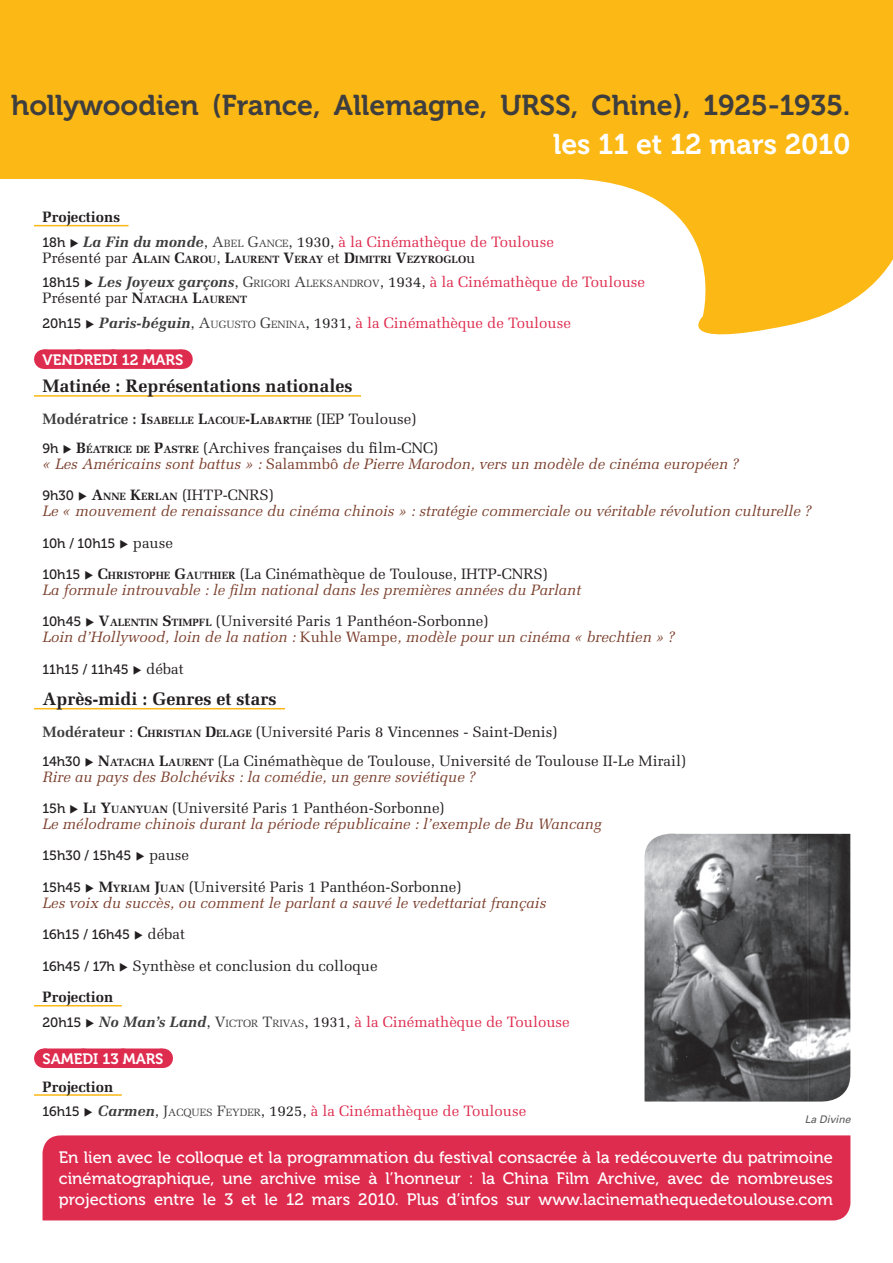
<style>
.page{position:relative;width:893px;height:1263px;background:#fff}
.page>*{position:absolute;margin:0;border:0;box-sizing:border-box;transform-origin:0 0}
.t1{font:28.5px "Museo 700";color:#3e3e3f}
.t2{font:28.5px "Museo 700";color:#fff}
.t3{font:700 18px "Melior";color:#231f20}
.t4{font:16.5px/21px "Museo 500";color:#fff;text-align:justify}
.t5{font:italic 15px/15.8px "Melior";color:#7b402d}
.t6{font:15px/24.8px "Melior";color:#de2c4f}
.t7{font:15px/29.2px "Melior";color:#231f20}
.t8{font:15px "Museo 700";color:#fff}
.t9{font:13.5px "Museo 500";color:#231f20}
.t10{font:700 10.5px "Melior";color:#231f20}
.t11{font:italic 10.5px "Univers";color:#57585a}
.s1{font-weight:700;color:#231f20}
.s2{font-family:"Museo 500";font-size:13.5px;color:#231f20}
.s3{color:#231f20}
.s4{font-weight:700;font-style:italic;color:#3e3e3f}
.s5{color:#3e3e3f}
.s6{font-size:10.5px;color:#3e3e3f}
.s7{font-weight:400;font-size:15px}
.s8{font-size:15px}
.s9{font-size:15px;color:#3e3e3f}
.s10{font-family:"Museo 500";font-style:normal;font-size:13.5px;color:#231f20}
.s11{font-weight:700;font-style:normal;color:#231f20}
.s12{font-weight:700;font-style:normal;font-size:10.5px;color:#231f20}
.s13{font-style:normal;color:#231f20}
.s14{font-style:normal}
.s15{font-family:"Melior";font-size:15px}
.s16{font-weight:700;color:#3e3e3f}
.s17{font-weight:700}
.s18{font-weight:700;font-size:10.5px}
.s19{font-family:"Museo 500";font-size:13.5px}
</style>
<div class="page">
<div style="left:44px;top:349px;width:138px;height:20px;background:#de2c4f"></div>
<svg style="left:82px;top:368px;width:83px;height:1px"></svg>
<svg style="left:182px;top:350px;width:1px;height:19px"></svg>
<hr style="left:34px;top:395px;width:327px;height:2px;background:#fcb814">
<hr style="left:34px;top:708px;width:251px;height:1px;background:#fcb814">
<hr style="left:34px;top:1005px;width:88px;height:1px;background:#fcb814">
<div style="left:44px;top:1048px;width:118px;height:20px;background:#de2c4f"></div>
<svg style="left:83px;top:1048px;width:60px;height:1px"></svg>
<svg style="left:162px;top:1048px;width:1px;height:20px"></svg>
<hr style="left:34px;top:1094px;width:88px;height:2px;background:#fcb814">
<div style="left:0;top:0;width:893px;height:179px;background:#fcb814"></div>
<svg style="left:34px;top:179px;width:859px;height:171px"></svg>
<div style="left:43px;top:1135px;width:807px;height:85px;background:#de2c4f"></div>
<img style="left:644px;top:834px;width:206px;height:268px">
<h1 class="t1" style="left:11px;top:90px;width:841px">hollywoodien (France, Allemagne, URSS, Chine), 1925-1935.</h1>
<h1 class="t2" style="left:553px;top:129px;width:299px">les 11 et 12 mars 2010</h1>
<p class="t6" style="left:43px;top:205px;width:513px"><span class="s1">Projections<br></span><span class="s2">18h</span> <span class="s3">◆</span> <span class="s4">La Fin du monde</span><span class="s3">,</span> <span class="s5">A</span><span class="s6">BEL</span> <span class="s5">G</span><span class="s6">ANCE</span><span class="s3">, 1930,</span> à la Cinémathèque de Toulouse</p>
<p class="t10" style="left:43px;top:253px;width:434px"><span class="s7">Présenté par</span> <span class="s8">A</span>LAIN <span class="s8">C</span>AROU<span class="s7">,</span> <span class="s8">L</span>AURENT <span class="s8">V</span>ERAY <span class="s7">et</span> <span class="s8">D</span>IMITRI <span class="s8">V</span>EZYROGLO<span class="s7">u</span></p>
<p class="t6" style="left:43px;top:270px;width:604px"><span class="s2">18h15</span> <span class="s3">◆</span> <span class="s4">Les Joyeux garçons</span><span class="s3">,</span> <span class="s5">G</span><span class="s6">RIGORI</span> <span class="s5">A</span><span class="s6">LEKSANDROV</span><span class="s3">, 1934,</span> à la Cinémathèque de Toulouse</p>
<p class="t10" style="left:43px;top:293px;width:206px"><span class="s7">Présenté par</span> <span class="s8">N</span>ATACHA <span class="s8">L</span>AURENT</p>
<p class="t6" style="left:43px;top:310px;width:530px"><span class="s2">20h15</span> <span class="s3">◆</span> <span class="s4">Paris-béguin</span><span class="s3">,</span> <span class="s5">A</span><span class="s6">UGUSTO</span> <span class="s5">G</span><span class="s6">ENINA</span><span class="s3">, 1931,</span> à la Cinémathèque de Toulouse</p>
<p class="t8" style="left:43px;top:351px;width:142px">VENDREDI 12 MARS</p>
<p class="t3" style="left:43px;top:375px;width:311px">Matinée : Représentations nationales</p>
<p class="t10" style="left:43px;top:414px;width:375px"><span class="s9">Modératrice :</span> <span class="s8">I</span>SABELLE <span class="s8">L</span>ACOUE<span class="s8">-L</span>ABARTHE <span class="s7">(IEP Toulouse)</span></p>
<p class="t5" style="left:43px;top:440px;width:698px"><span class="s10">9h</span> <span class="s3">◆</span> <span class="s11">B</span><span class="s12">ÉATRICE DE</span> <span class="s11">P</span><span class="s12">ASTRE</span> <span class="s13">(Archives françaises du film-CNC)<br></span>« Les Américains sont battus » : <span class="s14">Salammbô</span> de Pierre Marodon, vers un modèle de cinéma européen ?</p>
<p class="t5" style="left:43px;top:487px;width:770px"><span class="s10">9h30</span> <span class="s3">◆</span> <span class="s11">A</span><span class="s12">NNE</span> <span class="s11">K</span><span class="s12">ERLAN</span> <span class="s13">(IHTP-CNRS)<br></span>Le « mouvement de renaissance du cinéma chinois » : stratégie commerciale ou véritable révolution culturelle ?</p>
<p class="t9" style="left:43px;top:536px;width:132px">10h / 10h15 ◆ <span class="s15">pause</span></p>
<p class="t5" style="left:43px;top:566px;width:540px"><span class="s10">10h15</span> <span class="s3">◆</span> <span class="s11">C</span><span class="s12">HRISTOPHE</span> <span class="s11">G</span><span class="s12">AUTHIER</span> <span class="s13">(La Cinémathèque de Toulouse, IHTP-CNRS)<br></span>La formule introuvable : le film national dans les premières années du Parlant</p>
<p class="t5" style="left:43px;top:613px;width:634px"><span class="s10">10h45</span> <span class="s3">◆</span> <span class="s11">V</span><span class="s12">ALENTIN</span> <span class="s11">S</span><span class="s12">TIMPFL</span> <span class="s13">(Université Paris 1 Panthéon-Sorbonne)<br></span>Loin d’Hollywood, loin de la nation : <span class="s14">Kuhle Wampe</span>, modèle pour un cinéma « brechtien » ?</p>
<p class="t9" style="left:43px;top:662px;width:143px">11h15 / 11h45 ◆ <span class="s15">débat</span></p>
<p class="t3" style="left:43px;top:688px;width:235px">Après-midi : Genres et stars</p>
<p class="t7" style="left:43px;top:717px;width:645px"><span class="s16">Modérateur</span> : <span class="s17">C</span><span class="s18">HRISTIAN</span> <span class="s17">D</span><span class="s18">ELAGE</span> (Université Paris 8 Vincennes - Saint-Denis)<br><span class="s19">14h30</span> ◆ <span class="s17">N</span><span class="s18">ATACHA</span> <span class="s17">L</span><span class="s18">AURENT</span> (La Cinémathèque de Toulouse, Université de Toulouse II-Le Mirail)</p>
<p class="t5" style="left:43px;top:761px;width:434px;line-height:31.5px">Rire au pays des Bolchéviks : la comédie, un genre soviétique ?<br><span class="s10">15h</span> <span class="s3">◆</span> <span class="s11">L</span><span class="s12">I</span> <span class="s11">Y</span><span class="s12">UANYUAN</span> <span class="s13">(Université Paris 1 Panthéon-Sorbonne)</span></p>
<p class="t5" style="left:43px;top:816px;width:560px">Le mélodrame chinois durant la période républicaine : l’exemple de Bu Wancang</p>
<p class="t9" style="left:43px;top:848px;width:148px">15h30 / 15h45 ◆ <span class="s15">pause</span></p>
<p class="t5" style="left:43px;top:879px;width:505px"><span class="s10">15h45</span> <span class="s3">◆</span> <span class="s11">M</span><span class="s12">YRIAM</span> <span class="s11">J</span><span class="s12">UAN</span> <span class="s13">(Université Paris 1 Panthéon-Sorbonne)<br></span>Les voix du succès, ou comment le parlant a sauvé le vedettariat français</p>
<p class="t9" style="left:43px;top:927px;width:144px">16h15 / 16h45 ◆ <span class="s15">débat</span></p>
<p class="t7" style="left:43px;top:950px;width:336px;line-height:31.5px"><span class="s19">16h45 / 17h</span> ◆ Synthèse et conclusion du colloque<br><span class="s17">Projection</span></p>
<p class="t6" style="left:43px;top:1009px;width:529px"><span class="s2">20h15</span> <span class="s3">◆</span> <span class="s4">No Man’s Land</span><span class="s3">,</span> <span class="s5">V</span><span class="s6">ICTOR</span> <span class="s5">T</span><span class="s6">RIVAS</span><span class="s3">, 1931,</span> à la Cinémathèque de Toulouse</p>
<p class="t8" style="left:43px;top:1050px;width:123px">SAMEDI 13 MARS</p>
<p class="t6" style="left:43px;top:1074px;width:485px"><span class="s1">Projection<br></span><span class="s2">16h15</span> <span class="s3">◆</span> <span class="s4">Carmen</span><span class="s3">,</span> <span class="s5">J</span><span class="s6">ACQUES</span> <span class="s5">F</span><span class="s6">EYDER</span><span class="s3">, 1925,</span> à la Cinémathèque de Toulouse</p>
<p class="t11" style="left:805px;top:1113px;width:48px">La Divine</p>
<p class="t4" style="left:59px;top:1147px;width:776px">En lien avec le colloque et la programmation du festival consacrée à la redécouverte du patrimoine cinématographique, une archive mise à l’honneur : la China Film Archive, avec de nombreuses projections entre le 3 et le 12 mars 2010. Plus d’infos sur www.lacinemathequedetoulouse.com</p>
</div>
